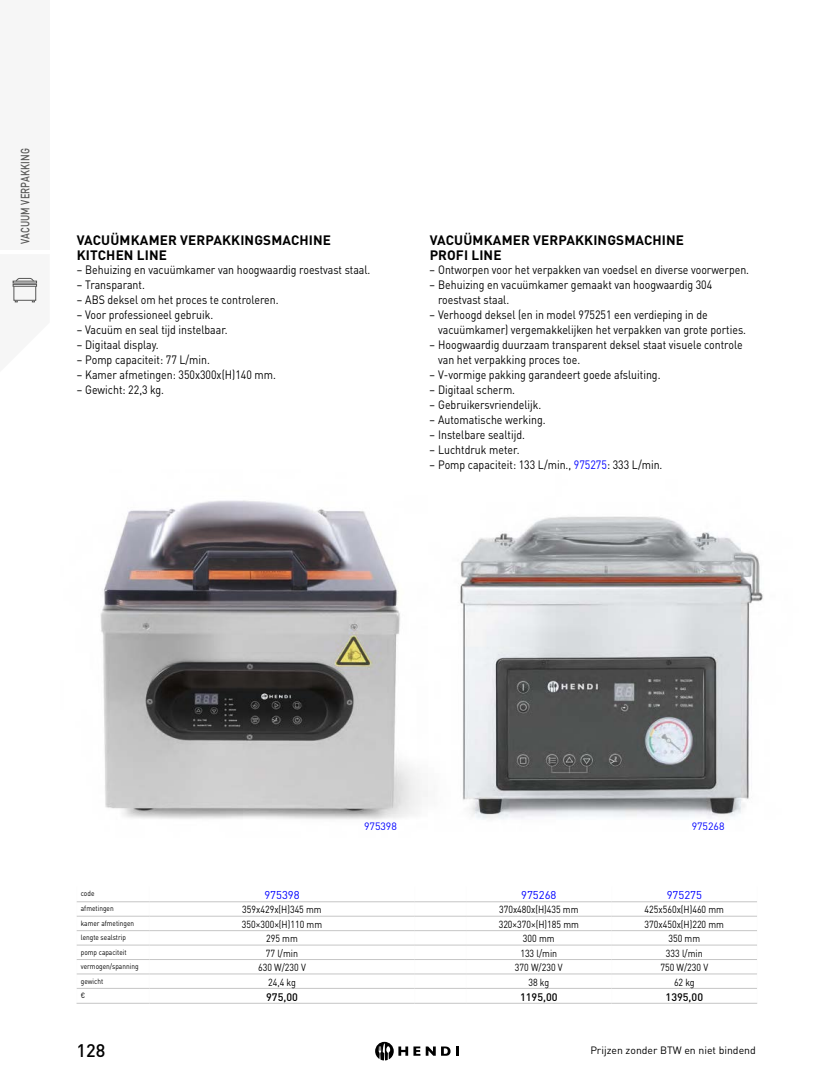
<style>
.page{position:relative;width:821px;height:1085px;background:#fff}
.page>*{position:absolute;margin:0;border:0;box-sizing:border-box;transform-origin:0 0}
.t1{font:500 18px "DIN Pro";color:#000}
.t2{font:700 13.5px/15px "DIN Pro";letter-spacing:.01em;color:#000}
.t3{font:12px/15px "DIN Pro";color:#000;scale:.88 1}
.t4{font:500 12px "DIN Pro";letter-spacing:.01em;color:#575756;scale:.77 1}
.t5{font:11.25px "DIN Pro";color:#00f}
.t6{font:500 10.8px "DIN Pro";color:#000}
.t7{font:10.5px "DIN Pro";color:#000}
.t8{font:10.5px "DIN Pro";color:#00f}
.t9{font:10.2px "DIN Pro";color:#000;scale:.87 1}
.t10{font:7.5px "DIN Pro";color:#000;scale:.87 1}
.s1{color:#00f}
</style>
<div class="page">
<img style="left:460px;top:516px;width:303px;height:303px">
<img style="left:100px;top:500px;width:328px;height:320px">
<svg style="left:456px;top:1046px;width:2px;height:9px"></svg>
<svg style="left:426px;top:1046px;width:24px;height:9px"></svg>
<svg style="left:375px;top:1041px;width:45px;height:19px"></svg>
<div style="left:0;top:0;width:50px;height:250px;background:#f6f6f6"></div>
<svg style="left:12px;top:277px;width:26px;height:26px"></svg>
<hr style="left:77px;top:901px;width:72px;height:1px;background:#c6c6c6">
<hr style="left:149px;top:901px;width:265px;height:1px;background:#c6c6c6">
<hr style="left:414px;top:901px;width:52px;height:1px;background:#c6c6c6">
<hr style="left:466px;top:901px;width:145px;height:1px;background:#c6c6c6">
<hr style="left:611px;top:901px;width:146px;height:1px;background:#c6c6c6">
<hr style="left:77px;top:915px;width:72px;height:1px;background:#c6c6c6">
<hr style="left:149px;top:915px;width:265px;height:1px;background:#c6c6c6">
<hr style="left:414px;top:915px;width:52px;height:1px;background:#c6c6c6">
<hr style="left:466px;top:915px;width:145px;height:1px;background:#c6c6c6">
<hr style="left:611px;top:915px;width:146px;height:1px;background:#c6c6c6">
<hr style="left:77px;top:930px;width:72px;height:1px;background:#c6c6c6">
<hr style="left:149px;top:930px;width:265px;height:1px;background:#c6c6c6">
<hr style="left:414px;top:930px;width:52px;height:1px;background:#c6c6c6">
<hr style="left:466px;top:930px;width:145px;height:1px;background:#c6c6c6">
<hr style="left:611px;top:930px;width:146px;height:1px;background:#c6c6c6">
<hr style="left:77px;top:944px;width:72px;height:1px;background:#c6c6c6">
<hr style="left:149px;top:944px;width:265px;height:1px;background:#c6c6c6">
<hr style="left:414px;top:944px;width:52px;height:1px;background:#c6c6c6">
<hr style="left:466px;top:944px;width:145px;height:1px;background:#c6c6c6">
<hr style="left:611px;top:944px;width:146px;height:1px;background:#c6c6c6">
<hr style="left:77px;top:959px;width:72px;height:1px;background:#c6c6c6">
<hr style="left:149px;top:959px;width:265px;height:1px;background:#c6c6c6">
<hr style="left:414px;top:959px;width:52px;height:1px;background:#c6c6c6">
<hr style="left:466px;top:959px;width:145px;height:1px;background:#c6c6c6">
<hr style="left:611px;top:959px;width:146px;height:1px;background:#c6c6c6">
<hr style="left:77px;top:973px;width:72px;height:1px;background:#c6c6c6">
<hr style="left:149px;top:973px;width:265px;height:1px;background:#c6c6c6">
<hr style="left:414px;top:973px;width:52px;height:1px;background:#c6c6c6">
<hr style="left:466px;top:973px;width:145px;height:1px;background:#c6c6c6">
<hr style="left:611px;top:973px;width:146px;height:1px;background:#c6c6c6">
<hr style="left:77px;top:987px;width:72px;height:1px;background:#c6c6c6">
<hr style="left:149px;top:987px;width:265px;height:1px;background:#c6c6c6">
<hr style="left:414px;top:987px;width:52px;height:1px;background:#c6c6c6">
<hr style="left:466px;top:987px;width:145px;height:1px;background:#c6c6c6">
<hr style="left:611px;top:987px;width:146px;height:1px;background:#c6c6c6">
<hr style="left:77px;top:1002px;width:72px;height:1px;background:#c6c6c6">
<hr style="left:149px;top:1002px;width:265px;height:1px;background:#c6c6c6">
<hr style="left:414px;top:1002px;width:52px;height:1px;background:#c6c6c6">
<hr style="left:466px;top:1002px;width:145px;height:1px;background:#c6c6c6">
<hr style="left:611px;top:1002px;width:146px;height:1px;background:#c6c6c6">
<p class="t4" style="left:16px;top:244px;width:125px;rotate:-90deg">VACUUM VERPAKKING</p>
<p class="t2" style="left:77px;top:231px;width:256px">VACUÜMKAMER VERPAKKINGSMACHINE<br>KITCHEN LINE</p>
<p class="t3" style="left:77px;top:261px;width:335px">– Behuizing en vacuümkamer van hoogwaardig roestvast staal.</p>
<p class="t3" style="left:77px;top:276px;width:79px">– Transparant.</p>
<p class="t3" style="left:77px;top:291px;width:231px">– ABS deksel om het proces te controleren.</p>
<p class="t3" style="left:77px;top:306px;width:157px">– Voor professioneel gebruik.</p>
<p class="t3" style="left:77px;top:321px;width:173px">– Vacuüm en seal tijd instelbaar.</p>
<p class="t3" style="left:77px;top:336px;width:95px">– Digitaal display.</p>
<p class="t3" style="left:77px;top:351px;width:153px">– Pomp capaciteit: 77 L/min.</p>
<p class="t3" style="left:77px;top:366px;width:228px">– Kamer afmetingen: 350x300x(H)140 mm.</p>
<p class="t3" style="left:77px;top:381px;width:101px">– Gewicht: 22,3 kg.</p>
<p class="t2" style="left:430px;top:231px;width:256px">VACUÜMKAMER VERPAKKINGSMACHINE<br>PROFI LINE</p>
<p class="t3" style="left:429px;top:261px;width:364px">– Ontworpen voor het verpakken van voedsel en diverse voorwerpen.</p>
<p class="t3" style="left:438px;top:276px;width:313px;text-indent:-9px">– Behuizing en vacuümkamer gemaakt van hoogwaardig 304 roestvast staal.</p>
<p class="t3" style="left:438px;top:306px;width:351px;text-indent:-9px">– Verhoogd deksel (en in model 975251 een verdieping in de vacuümkamer) vergemakkelijken het verpakken van grote porties.</p>
<p class="t3" style="left:438px;top:336px;width:347px;text-indent:-9px">– Hoogwaardig duurzaam transparent deksel staat visuele controle van het verpakking proces toe.</p>
<p class="t3" style="left:429px;top:366px;width:264px">– V-vormige pakking garandeert goede afsluiting.</p>
<p class="t3" style="left:429px;top:381px;width:99px">– Digitaal scherm.</p>
<p class="t3" style="left:429px;top:396px;width:128px">– Gebruikersvriendelijk.</p>
<p class="t3" style="left:429px;top:411px;width:133px">– Automatische werking.</p>
<p class="t3" style="left:429px;top:426px;width:110px">– Instelbare sealtijd.</p>
<p class="t3" style="left:429px;top:441px;width:104px">– Luchtdruk meter.</p>
<p class="t3" style="left:429px;top:456px;width:266px">– Pomp capaciteit: 133 L/min., <span class="s1">975275</span>: 333 L/min.</p>
<p class="t8" style="left:364px;top:817px;width:34px">975398</p>
<p class="t8" style="left:691px;top:817px;width:34px">975268</p>
<p class="t10" style="left:81px;top:887px;width:17px">code</p>
<p class="t5" style="left:264px;top:885px;width:37px">975398</p>
<p class="t5" style="left:521px;top:885px;width:37px">975268</p>
<p class="t5" style="left:666px;top:885px;width:37px">975275</p>
<p class="t10" style="left:81px;top:902px;width:39px">afmetingen</p>
<p class="t9" style="left:242px;top:901px;width:93px">359x429x(H)345 mm</p>
<p class="t9" style="left:499px;top:901px;width:93px">370x480x(H)435 mm</p>
<p class="t9" style="left:644px;top:901px;width:93px">425x560x(H)460 mm</p>
<p class="t10" style="left:81px;top:917px;width:63px">kamer afmetingen</p>
<p class="t9" style="left:242px;top:916px;width:94px">350×300×(H)110 mm</p>
<p class="t9" style="left:498px;top:916px;width:94px">320×370×(H)185 mm</p>
<p class="t9" style="left:644px;top:916px;width:93px">370x450x(H)220 mm</p>
<p class="t10" style="left:81px;top:931px;width:53px">lengte sealstrip</p>
<p class="t9" style="left:266px;top:930px;width:38px">295 mm</p>
<p class="t9" style="left:523px;top:930px;width:38px">300 mm</p>
<p class="t9" style="left:668px;top:930px;width:38px">350 mm</p>
<p class="t10" style="left:81px;top:945px;width:54px">pomp capaciteit</p>
<p class="t9" style="left:266px;top:944px;width:39px">77 l/min</p>
<p class="t9" style="left:520px;top:944px;width:44px">133 l/min</p>
<p class="t9" style="left:666px;top:944px;width:44px">333 l/min</p>
<p class="t10" style="left:81px;top:960px;width:68px">vermogen/spanning</p>
<p class="t9" style="left:258px;top:959px;width:56px">630 W/230 V</p>
<p class="t9" style="left:515px;top:959px;width:56px">370 W/230 V</p>
<p class="t9" style="left:660px;top:959px;width:56px">750 W/230 V</p>
<p class="t10" style="left:81px;top:974px;width:27px">gewicht</p>
<p class="t9" style="left:268px;top:973px;width:33px">24,4 kg</p>
<p class="t9" style="left:528px;top:973px;width:25px">38 kg</p>
<p class="t9" style="left:674px;top:973px;width:25px">62 kg</p>
<p class="t10" style="left:81px;top:989px;width:7px">€</p>
<p class="t6" style="left:266px;top:987px;width:33px">975,00</p>
<p class="t6" style="left:520px;top:987px;width:39px">1195,00</p>
<p class="t6" style="left:665px;top:987px;width:39px">1395,00</p>
<h1 class="t1" style="left:77px;top:1036px;width:30px">128</h1>
<p class="t7" style="left:590px;top:1041px;width:167px">Prijzen zonder BTW en niet bindend</p>
</div>
